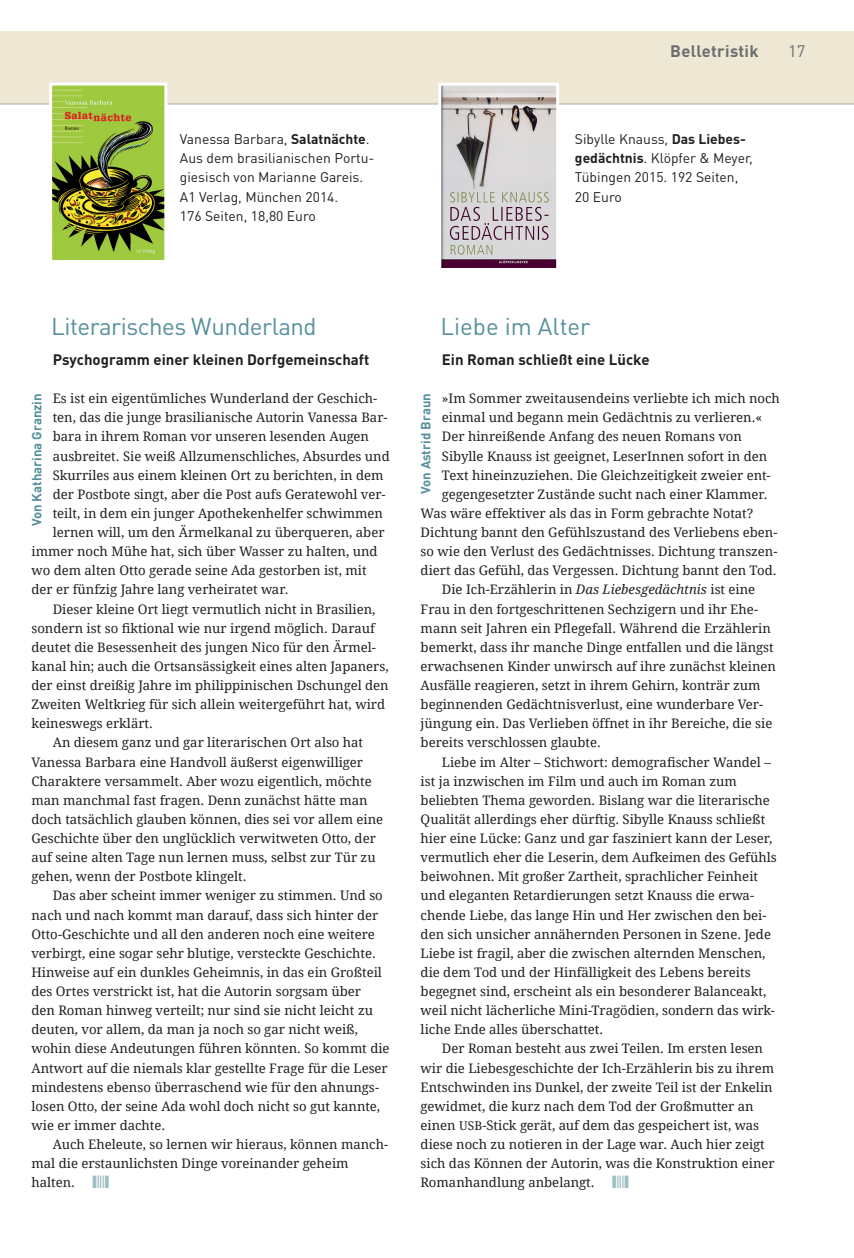
<style>
.page{position:relative;width:854px;height:1258px;background:#fff}
.page>*{position:absolute;margin:0;border:0;box-sizing:border-box;transform-origin:0 0}
.t1{font:24px "DINOT";letter-spacing:-.02em;color:#56909c}
.t2{font:24px "DINOT";color:#56909c}
.t3{font:700 16.5px "DINOT";letter-spacing:.02em;color:#6c6d70}
.t4{font:16.5px "DINOT";color:#6c6d70}
.t5{font:700 15px "DINOT";color:#231f20}
.t6{font:13.8px/19px "DINOT";color:#231f20}
.t7{font:13.2px/19px "Droid Serif";color:#231f20}
.t8{font:13.2px "Droid Serif 2";color:#231f20}
.t9{font:700 13.2px "DINOT";color:#56909c}
.s1{font-weight:700}
.s2{font-style:italic}
.s3{font-size:12px}
</style>
<div class="page">
<div style="left:0;top:32px;width:854px;height:72px;background:#eee7d4"></div>
<hr style="left:0;top:104px;width:854px;height:1px;background:#a8a9ad">
<img style="left:442px;top:87px;width:113px;height:180px">
<div style="left:438px;top:83px;width:121px;height:188px;border:3px solid #fff"></div>
<img style="left:53px;top:87px;width:110px;height:172px">
<div style="left:49px;top:83px;width:118px;height:180px;border:3px solid #fff"></div>
<p class="t6" style="left:180px;top:129px;width:196px">Vanessa Barbara, <span class="s1">Salatnächte</span>.<br>Aus dem brasilianischen Portu&shy;giesisch von Marianne Gareis.<br>A1 Verlag, München 2014.<br>176 Seiten, 18,80 Euro</p>
<p class="t3" style="left:670px;top:40px;width:90px">Belletristik</p>
<p class="t4" style="left:788px;top:40px;width:19px">17</p>
<p class="t6" style="left:575px;top:129px;width:179px">Sibylle Knauss, <span class="s1">Das Liebes&shy;gedächtnis</span>. Klöpfer &amp; Meyer,<br>Tübingen 2015. 192 Seiten,<br>20 Euro</p>
<h1 class="t1" style="left:51px;top:310px;width:267px">Literarisches Wunderland</h1>
<p class="t5" style="left:53px;top:349px;width:318px">Psychogramm einer kleinen Dorfgemeinschaft</p>
<p class="t7" style="left:53px;top:389px;width:326px">Es ist ein eigentümliches Wunderland der Geschich-</p>
<p class="t7" style="left:53px;top:408px;width:336px">ten, das die junge brasilianische Autorin Vanessa Bar-</p>
<p class="t7" style="left:53px;top:427px;width:318px">bara in ihrem Roman vor unseren lesenden Augen</p>
<p class="t7" style="left:53px;top:446px;width:338px">ausbreitet. Sie weiß Allzumenschliches, Absurdes und</p>
<p class="t7" style="left:53px;top:465px;width:332px">Skurriles aus einem kleinen Ort zu berichten, in dem</p>
<p class="t7" style="left:53px;top:485px;width:334px">der Postbote singt, aber die Post aufs Geratewohl ver-</p>
<p class="t7" style="left:53px;top:504px;width:332px">teilt, in dem ein junger Apothekenhelfer schwimmen</p>
<p class="t7" style="left:53px;top:523px;width:333px">lernen will, um den Ärmelkanal zu überqueren, aber</p>
<p class="t7" style="left:31px;top:542px;width:348px">immer noch Mühe hat, sich über Wasser zu halten, und</p>
<p class="t7" style="left:31px;top:561px;width:337px">wo dem alten Otto gerade seine Ada gestorben ist, mit</p>
<p class="t7" style="left:31px;top:580px;width:259px">der er fünfzig Jahre lang verheiratet war.</p>
<p class="t7" style="left:53px;top:599px;width:324px">Dieser kleine Ort liegt vermutlich nicht in Brasilien,</p>
<p class="t8" style="left:31px;top:620px;width:345px">sondern ist so fiktional wie nur irgend möglich. Darauf</p>
<p class="t7" style="left:31px;top:638px;width:346px">deutet die Besessenheit des jungen Nico für den Ärmel-</p>
<p class="t7" style="left:31px;top:657px;width:359px">kanal hin; auch die Ortsansässigkeit eines alten Japaners,</p>
<p class="t7" style="left:31px;top:676px;width:359px">der einst dreißig Jahre im philippinischen Dschungel den</p>
<p class="t7" style="left:31px;top:695px;width:355px">Zweiten Weltkrieg für sich allein weitergeführt hat, wird</p>
<p class="t7" style="left:31px;top:714px;width:123px">keineswegs erklärt.</p>
<p class="t7" style="left:53px;top:733px;width:312px">An diesem ganz und gar literarischen Ort also hat</p>
<p class="t7" style="left:31px;top:752px;width:333px">Vanessa Barbara eine Handvoll äußerst eigenwilliger</p>
<p class="t7" style="left:31px;top:771px;width:342px">Charaktere versammelt. Aber wozu eigentlich, möchte</p>
<p class="t7" style="left:31px;top:791px;width:338px">man manchmal fast fragen. Denn zunächst hätte man</p>
<p class="t7" style="left:31px;top:810px;width:353px">doch tatsächlich glauben können, dies sei vor allem eine</p>
<p class="t7" style="left:31px;top:829px;width:346px">Geschichte über den unglücklich verwitweten Otto, der</p>
<p class="t7" style="left:31px;top:848px;width:346px">auf seine alten Tage nun lernen muss, selbst zur Tür zu</p>
<p class="t7" style="left:31px;top:867px;width:217px">gehen, wenn der Postbote klingelt.</p>
<p class="t7" style="left:53px;top:886px;width:332px">Das aber scheint immer weniger zu stimmen. Und so</p>
<p class="t7" style="left:31px;top:905px;width:348px">nach und nach kommt man darauf, dass sich hinter der</p>
<p class="t7" style="left:31px;top:924px;width:345px">Otto-Geschichte und all den anderen noch eine weitere</p>
<p class="t7" style="left:31px;top:944px;width:346px">verbirgt, eine sogar sehr blutige, versteckte Geschichte.</p>
<p class="t7" style="left:31px;top:963px;width:352px">Hinweise auf ein dunkles Geheimnis, in das ein Großteil</p>
<p class="t7" style="left:31px;top:982px;width:331px">des Ortes verstrickt ist, hat die Autorin sorgsam über</p>
<p class="t7" style="left:31px;top:1001px;width:343px">den Roman hinweg verteilt; nur sind sie nicht leicht zu</p>
<p class="t7" style="left:31px;top:1020px;width:328px">deuten, vor allem, da man ja noch so gar nicht weiß,</p>
<p class="t7" style="left:31px;top:1039px;width:360px">wohin diese Andeutungen führen könnten. So kommt die</p>
<p class="t7" style="left:31px;top:1058px;width:358px">Antwort auf die niemals klar gestellte Frage für die Leser</p>
<p class="t7" style="left:31px;top:1077px;width:349px">mindestens ebenso überraschend wie für den ahnungs-</p>
<p class="t7" style="left:31px;top:1096px;width:350px">losen Otto, der seine Ada wohl doch nicht so gut kannte,</p>
<p class="t7" style="left:31px;top:1116px;width:135px">wie er immer dachte.</p>
<p class="t7" style="left:53px;top:1135px;width:337px">Auch Eheleute, so lernen wir hieraus, können manch-</p>
<p class="t7" style="left:31px;top:1154px;width:319px">mal die erstaunlichsten Dinge voreinander geheim</p>
<p class="t7" style="left:31px;top:1173px;width:45px">halten.</p>
<p class="t9" style="left:28px;top:526px;width:134px;rotate:-90deg">Von Katharina Granzin</p>
<h1 class="t2" style="left:440px;top:310px;width:151px">Liebe im Alter</h1>
<p class="t5" style="left:442px;top:349px;width:209px">Ein Roman schließt eine Lücke</p>
<p class="t7" style="left:442px;top:389px;width:340px">»Im Sommer zweitausendeins verliebte ich mich noch</p>
<p class="t7" style="left:442px;top:408px;width:322px">einmal und begann mein Gedächtnis zu verlieren.«</p>
<p class="t7" style="left:442px;top:427px;width:301px">Der hinreißende Anfang des neuen Romans von</p>
<p class="t7" style="left:442px;top:446px;width:327px">Sibylle Knauss ist geeignet, LeserInnen sofort in den</p>
<p class="t7" style="left:442px;top:465px;width:330px">Text hineinzuziehen. Die Gleichzeitigkeit zweier ent-</p>
<p class="t7" style="left:442px;top:485px;width:327px">gegengesetzter Zustände sucht nach einer Klammer.</p>
<p class="t7" style="left:421px;top:504px;width:334px">Was wäre effektiver als das in Form gebrachte Notat?</p>
<p class="t7" style="left:421px;top:523px;width:358px">Dichtung bannt den Gefühlszustand des Verliebens eben-</p>
<p class="t7" style="left:421px;top:542px;width:358px">so wie den Verlust des Gedächtnisses. Dichtung transzen-</p>
<p class="t7" style="left:421px;top:561px;width:357px">diert das Gefühl, das Vergessen. Dichtung bannt den Tod.</p>
<p class="t7" style="left:442px;top:580px;width:315px">Die Ich-Erzählerin in <span class="s2">Das Liebesgedächtnis</span> ist eine</p>
<p class="t7" style="left:421px;top:599px;width:339px">Frau in den fortgeschrittenen Sechzigern und ihr Ehe-</p>
<p class="t8" style="left:421px;top:620px;width:352px">mann seit Jahren ein Pflegefall. Während die Erzählerin</p>
<p class="t7" style="left:421px;top:638px;width:357px">bemerkt, dass ihr manche Dinge entfallen und die längst erwachsenen Kinder unwirsch auf ihre zunächst kleinen Ausfälle reagieren, setzt in ihrem Gehirn, konträr zum beginnenden Gedächtnisverlust, eine wunderbare Ver&shy;jüngung ein. Das Verlieben öffnet in ihr Bereiche, die sie bereits verschlossen glaubte.</p>
<p class="t8" style="left:442px;top:754px;width:331px">Liebe im Alter – Stichwort: demografischer Wandel –</p>
<p class="t7" style="left:421px;top:771px;width:358px">ist ja inzwischen im Film und auch im Roman zum beliebten Thema geworden. Bislang war die literarische Qualität allerdings eher dürftig. Sibylle Knauss schließt hier eine Lücke: Ganz und gar fasziniert kann der Leser, vermutlich eher die Leserin, dem Aufkeimen des Gefühls beiwohnen. Mit großer Zartheit, sprachlicher Feinheit und eleganten Retardierungen setzt Knauss die erwa&shy;chende Liebe, das lange Hin und Her zwischen den bei&shy;den sich unsicher annähernden Personen in Szene. Jede Liebe ist fragil, aber die zwischen alternden Menschen, die dem Tod und der Hinfälligkeit des Lebens bereits begegnet sind, erscheint als ein besonderer Balanceakt, weil nicht lächerliche Mini-Tragödien, sondern das wirk&shy;liche Ende alles überschattet.</p>
<p class="t7" style="left:421px;top:1039px;width:356px;text-indent:21px">Der Roman besteht aus zwei Teilen. Im ersten lesen wir die Liebesgeschichte der Ich-Erzählerin bis zu ihrem Entschwinden ins Dunkel, der zweite Teil ist der Enkelin gewidmet, die kurz nach dem Tod der Großmutter an einen <span class="s3">USB</span>-Stick gerät, auf dem das gespeichert ist, was diese noch zu notieren in der Lage war. Auch hier zeigt sich das Können der Autorin, was die Konstruktion einer Romanhandlung anbelangt.</p>
<p class="t9" style="left:417px;top:494px;width:102px;rotate:-90deg">Von Astrid Braun</p>
</div>
